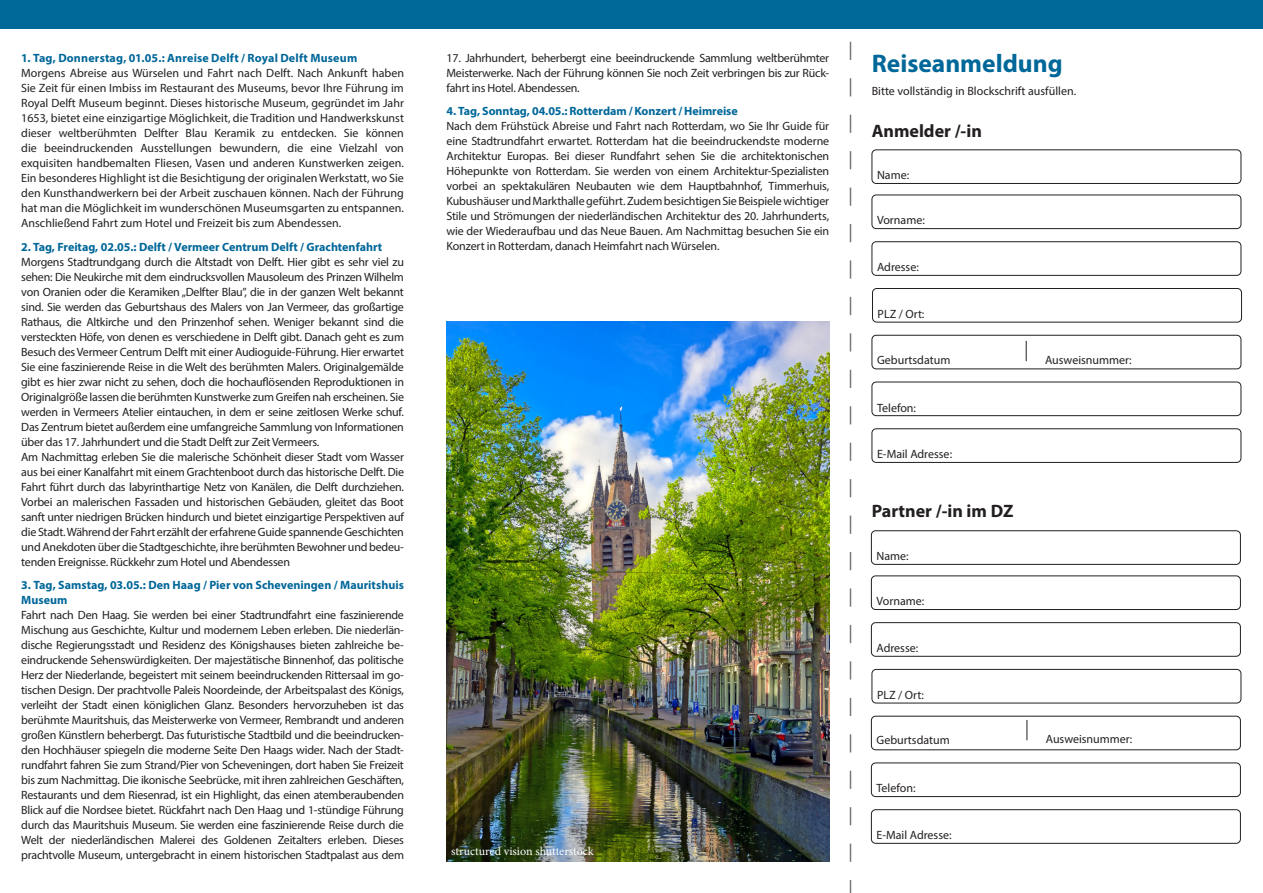
<style>
.page{position:relative;width:1263px;height:893px;background:#fff}
.page>*{position:absolute;margin:0;border:0;box-sizing:border-box;transform-origin:0 0}
.t1{font:700 25.5px "Myriad Pro";color:#006799}
.t2{font:700 18px "Myriad Pro";color:#231f20}
.Fließtext{font:12px/15px "Myriad Pro";letter-spacing:-.01em;color:#231f20;text-align:justify}
.Head_Blau{font:700 12px/15px "Myriad Pro";color:#006799}
.Fließtext-2{font:700 12px "Myriad Pro";letter-spacing:.005em;color:#006799}
.t3{font:12px "Minion Pro";letter-spacing:-.005em;color:#fff}
</style>
<div class="page">
<svg style="left:850px;top:41px;width:1px;height:852px"></svg>
<div style="left:0;top:0;width:1263px;height:29px;background:#006799"></div>
<div style="left:872px;top:150px;width:369px;height:34px;border:1px solid #231f20;border-radius:4px"></div>
<img style="left:446px;top:322px;width:383px;height:539px">
<div style="left:872px;top:335px;width:369px;height:34px;border:1px solid #231f20;border-radius:4px"></div>
<div style="left:872px;top:288px;width:370px;height:34px;border:1px solid #231f20;border-radius:4px"></div>
<div style="left:872px;top:382px;width:369px;height:34px;border:1px solid #231f20;border-radius:4px"></div>
<div style="left:872px;top:242px;width:369px;height:34px;border:1px solid #231f20;border-radius:4px"></div>
<div style="left:872px;top:195px;width:369px;height:34px;border:1px solid #231f20;border-radius:4px"></div>
<div style="left:872px;top:429px;width:369px;height:34px;border:1px solid #231f20;border-radius:4px"></div>
<div style="left:871px;top:531px;width:369px;height:34px;border:1px solid #231f20;border-radius:4px"></div>
<div style="left:871px;top:716px;width:369px;height:34px;border:1px solid #231f20;border-radius:4px"></div>
<div style="left:872px;top:669px;width:369px;height:34px;border:1px solid #231f20;border-radius:4px"></div>
<div style="left:871px;top:763px;width:369px;height:34px;border:1px solid #231f20;border-radius:4px"></div>
<div style="left:871px;top:622px;width:369px;height:34px;border:1px solid #231f20;border-radius:4px"></div>
<div style="left:871px;top:576px;width:369px;height:34px;border:1px solid #231f20;border-radius:4px"></div>
<div style="left:871px;top:809px;width:369px;height:34px;border:1px solid #231f20;border-radius:4px"></div>
<svg style="left:1026px;top:341px;width:1px;height:20px"></svg>
<svg style="left:1026px;top:720px;width:1px;height:20px"></svg>
<p class="Fließtext-2" style="left:21px;top:50px;width:338px">1. Tag, Donnerstag, 01.05.: Anreise Delft / Royal Delft Museum</p>
<p class="Fließtext" style="left:21px;top:66px;width:384px">Morgens Abreise aus Würselen und Fahrt nach Delft. Nach Ankunft haben Sie Zeit für einen Imbiss im Restaurant des Museums, bevor Ihre Führung im Royal Delft Museum beginnt. Dieses historische Museum, gegründet im Jahr 1653, bietet eine einzigartige Möglichkeit, die Tradition und Handwerkskunst dieser weltberühmten Delfter Blau Keramik zu entdecken. Sie können die beeindruckenden Ausstellungen bewundern, die eine Vielzahl von exquisiten handbemalten Fliesen, Vasen und anderen Kunstwerken zeigen.<br>Ein besonderes Highlight ist die Besichtigung der originalen Werkstatt, wo Sie den Kunsthandwerkern bei der Arbeit zuschauen können. Nach der Führung hat man die Möglichkeit im wunderschönen Museumsgarten zu entspannen.<br>Anschließend Fahrt zum Hotel und Freizeit bis zum Abendessen.</p>
<p class="Head_Blau" style="left:21px;top:239px;width:363px">2. Tag, Freitag, 02.05.: Delft / Vermeer Centrum Delft / Grachtenfahrt</p>
<p class="Fließtext" style="left:21px;top:254px;width:384px">Morgens Stadtrundgang durch die Altstadt von Delft. Hier gibt es sehr viel zu sehen: Die Neukirche mit dem eindrucksvollen Mausoleum des Prinzen Wilhelm von Oranien oder die Keramiken „Delfter Blau”, die in der ganzen Welt bekannt sind. Sie werden das Geburtshaus des Malers von Jan Vermeer, das großartige Rathaus, die Altkirche und den Prinzenhof sehen. Weniger bekannt sind die versteckten Höfe, von denen es verschiedene in Delft gibt. Danach geht es zum Besuch des Vermeer Centrum Delft mit einer Audioguide-Führung. Hier erwartet Sie eine faszinierende Reise in die Welt des berühmten Malers. Originalgemälde gibt es hier zwar nicht zu sehen, doch die hochauflösenden Reproduktionen in Originalgröße lassen die berühmten Kunstwerke zum Greifen nah erscheinen. Sie werden in Vermeers Atelier eintauchen, in dem er seine zeitlosen Werke schuf.<br>Das Zentrum bietet außerdem eine umfangreiche Sammlung von Informationen über das 17. Jahrhundert und die Stadt Delft zur Zeit Vermeers.</p>
<p class="Fließtext" style="left:21px;top:449px;width:384px">Am Nachmittag erleben Sie die malerische Schönheit dieser Stadt vom Wasser aus bei einer Kanalfahrt mit einem Grachtenboot durch das historische Delft. Die Fahrt führt durch das labyrinthartige Netz von Kanälen, die Delft durchziehen.<br>Vorbei an malerischen Fassaden und historischen Gebäuden, gleitet das Boot sanft unter niedrigen Brücken hindurch und bietet einzigartige Perspektiven auf die Stadt. Während der Fahrt erzählt der erfahrene Guide spannende Geschichten und Anekdoten über die Stadtgeschichte, ihre berühmten Bewohner und bedeu&shy;tenden Ereignisse. Rückkehr zum Hotel und Abendessen</p>
<p class="Head_Blau" style="left:21px;top:577px;width:384px">3. Tag, Samstag, 03.05.: Den Haag / Pier von Scheveningen / Mauritshuis<br>Museum</p>
<p class="Fließtext" style="left:21px;top:608px;width:384px">Fahrt nach Den Haag. Sie werden bei einer Stadtrundfahrt eine faszinierende Mischung aus Geschichte, Kultur und modernem Leben erleben. Die niederlän&shy;dische Regierungsstadt und Residenz des Königshauses bieten zahlreiche be&shy;eindruckende Sehenswürdigkeiten. Der majestätische Binnenhof, das politische Herz der Niederlande, begeistert mit seinem beeindruckenden Rittersaal im go&shy;tischen Design. Der prachtvolle Paleis Noordeinde, der Arbeitspalast des Königs, verleiht der Stadt einen königlichen Glanz. Besonders hervorzuheben ist das berühmte Mauritshuis, das Meisterwerke von Vermeer, Rembrandt und anderen großen Künstlern beherbergt. Das futuristische Stadtbild und die beeindrucken&shy;den Hochhäuser spiegeln die moderne Seite Den Haags wider. Nach der Stadt&shy;rundfahrt fahren Sie zum Strand/Pier von Scheveningen, dort haben Sie Freizeit bis zum Nachmittag. Die ikonische Seebrücke, mit ihren zahlreichen Geschäften, Restaurants und dem Riesenrad, ist ein Highlight, das einen atemberaubenden Blick auf die Nordsee bietet. Rückfahrt nach Den Haag und 1-stündige Führung durch das Mauritshuis Museum. Sie werden eine faszinierende Reise durch die Welt der niederländischen Malerei des Goldenen Zeitalters erleben. Dieses prachtvolle Museum, untergebracht in einem historischen Stadtpalast aus dem</p>
<p class="Fließtext" style="left:446px;top:50px;width:384px">17. Jahrhundert, beherbergt eine beeindruckende Sammlung weltberühmter Meisterwerke. Nach der Führung können Sie noch Zeit verbringen bis zur Rück&shy;fahrt ins Hotel. Abendessen.</p>
<p class="Fließtext-2" style="left:446px;top:103px;width:293px">4. Tag, Sonntag, 04.05.: Rotterdam / Konzert / Heimreise</p>
<p class="Fließtext" style="left:446px;top:119px;width:384px">Nach dem Frühstück Abreise und Fahrt nach Rotterdam, wo Sie Ihr Guide für eine Stadtrundfahrt erwartet. Rotterdam hat die beeindruckendste moderne Architektur Europas. Bei dieser Rundfahrt sehen Sie die architektonischen Höhepunkte von Rotterdam. Sie werden von einem Architektur-Spezialisten vorbei an spektakulären Neubauten wie dem Hauptbahnhof, Timmerhuis, Kubushäuser und Markthalle geführt. Zudem besichtigen Sie Beispiele wichtiger Stile und Strömungen der niederländischen Architektur des 20. Jahrhunderts, wie der Wiederaufbau und das Neue Bauen. Am Nachmittag besuchen Sie ein Konzert in Rotterdam, danach Heimfahrt nach Würselen.</p>
<p class="t3" style="left:451px;top:843px;width:144px">structured vision shutterstock</p>
<p class="t1" style="left:872px;top:47px;width:192px">Reiseanmeldung</p>
<p class="Fließtext" style="left:872px;top:84px;width:206px">Bitte vollständig in Blockschrift ausfüllen.</p>
<p class="t2" style="left:872px;top:119px;width:112px">Anmelder /-in</p>
<p class="Fließtext" style="left:877px;top:168px;width:34px">Name:</p>
<p class="Fließtext" style="left:877px;top:213px;width:49px">Vorname:</p>
<p class="Fließtext" style="left:877px;top:260px;width:43px">Adresse:</p>
<p class="Fließtext" style="left:878px;top:306px;width:48px">PLZ / Ort:</p>
<p class="Fließtext" style="left:877px;top:353px;width:75px">Geburtsdatum</p>
<p class="Fließtext" style="left:877px;top:400px;width:41px">Telefon:</p>
<p class="Fließtext" style="left:877px;top:447px;width:77px">E-Mail Adresse:</p>
<p class="t2" style="left:872px;top:499px;width:143px">Partner /-in im DZ</p>
<p class="Fließtext" style="left:876px;top:548px;width:34px">Name:</p>
<p class="Fließtext" style="left:876px;top:594px;width:49px">Vorname:</p>
<p class="Fließtext" style="left:876px;top:640px;width:43px">Adresse:</p>
<p class="Fließtext" style="left:877px;top:687px;width:48px">PLZ / Ort:</p>
<p class="Fließtext" style="left:876px;top:732px;width:75px">Geburtsdatum</p>
<p class="Fließtext" style="left:876px;top:781px;width:41px">Telefon:</p>
<p class="Fließtext" style="left:876px;top:827px;width:77px">E-Mail Adresse:</p>
<p class="Fließtext" style="left:1045px;top:353px;width:88px">Ausweisnummer:</p>
<p class="Fließtext" style="left:1046px;top:732px;width:88px">Ausweisnummer:</p>
</div>
